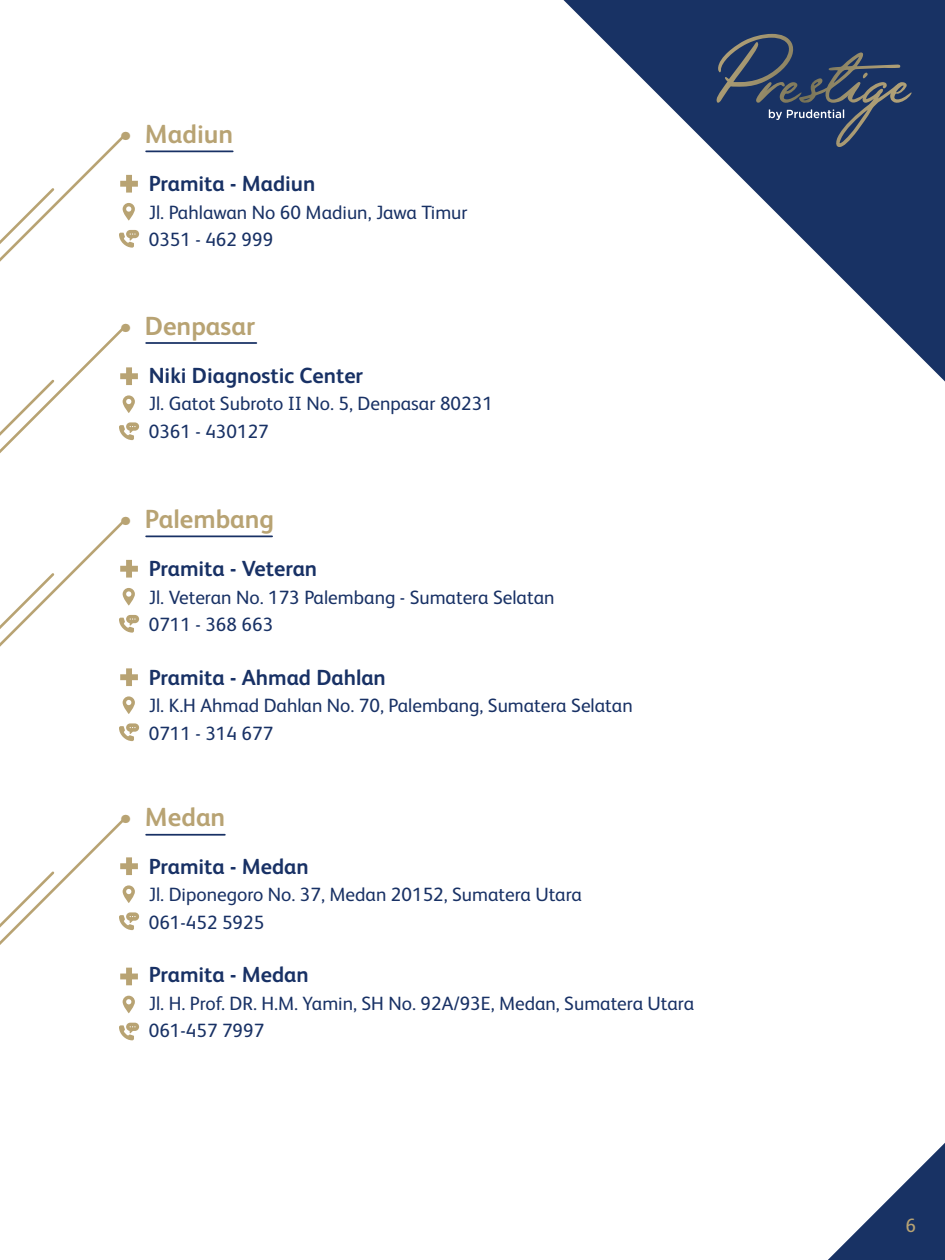
<style>
.page{position:relative;width:945px;height:1260px;background:#fff}
.page>*{position:absolute;margin:0;border:0;box-sizing:border-box;transform-origin:0 0}
.t1{font:700 26.25px "FS Albert Pro";color:#b8a373}
.t2{font:700 21.88px "FS Albert Pro";color:#183165}
.t3{font:19.25px/27.5px "FS Albert Pro";color:#183165}
.t4{font:19.25px "FS Albert Pro";color:#b8a373}
</style>
<div class="page">
<svg style="left:0;top:132px;width:139px;height:130px"></svg>
<hr style="left:146px;top:150px;width:87px;height:2px;background:#183165">
<svg style="left:0;top:324px;width:139px;height:129px"></svg>
<hr style="left:146px;top:342px;width:110px;height:2px;background:#183165">
<svg style="left:123px;top:696px;width:12px;height:18px"></svg>
<svg style="left:119px;top:723px;width:20px;height:18px"></svg>
<svg style="left:0;top:517px;width:139px;height:169px"></svg>
<hr style="left:146px;top:536px;width:126px;height:1px;background:#183165">
<svg style="left:123px;top:996px;width:12px;height:17px"></svg>
<svg style="left:119px;top:1023px;width:20px;height:17px"></svg>
<svg style="left:0;top:816px;width:139px;height:169px"></svg>
<hr style="left:146px;top:834px;width:79px;height:2px;background:#183165">
<svg style="left:564px;top:0;width:381px;height:382px"></svg>
<svg style="left:717px;top:34px;width:195px;height:113px;background:#2d4166"></svg>
<svg style="left:828px;top:1143px;width:117px;height:117px"></svg>
<h1 class="t1" style="left:119px;top:116px;width:116px">• Madiun</h1>
<p class="t2" style="left:149px;top:168px;width:168px">Pramita - Madiun</p>
<p class="t3" style="left:149px;top:197px;width:320px">Jl. Pahlawan No 60 Madiun, Jawa Timur<br>0351 - 462 999</p>
<h1 class="t1" style="left:119px;top:307px;width:138px">• Denpasar</h1>
<p class="t2" style="left:149px;top:360px;width:216px">Niki Diagnostic Center</p>
<p class="t3" style="left:149px;top:389px;width:346px">Jl. Gatot Subroto II No. 5, Denpasar 80231<br>0361 - 430127</p>
<h1 class="t1" style="left:119px;top:501px;width:157px">• Palembang</h1>
<p class="t2" style="left:149px;top:553px;width:170px">Pramita - Veteran</p>
<p class="t3" style="left:149px;top:582px;width:407px">Jl. Veteran No. 173 Palembang - Sumatera Selatan<br>0711 - 368 663</p>
<p class="t2" style="left:149px;top:662px;width:239px">Pramita - Ahmad Dahlan</p>
<p class="t3" style="left:149px;top:691px;width:485px">Jl. K.H Ahmad Dahlan No. 70, Palembang, Sumatera Selatan<br>0711 - 314 677</p>
<h1 class="t1" style="left:119px;top:798px;width:108px">• Medan</h1>
<p class="t2" style="left:149px;top:851px;width:161px">Pramita - Medan</p>
<p class="t3" style="left:149px;top:880px;width:435px">Jl. Diponegoro No. 37, Medan 20152, Sumatera Utara<br>061-452 5925</p>
<p class="t2" style="left:149px;top:960px;width:161px">Pramita - Medan</p>
<p class="t3" style="left:149px;top:988px;width:547px">Jl. H. Prof. DR. H.M. Yamin, SH No. 92A/93E, Medan, Sumatera Utara<br>061-457 7997</p>
<p class="t4" style="left:906px;top:1212px;width:12px">6</p>
</div>
